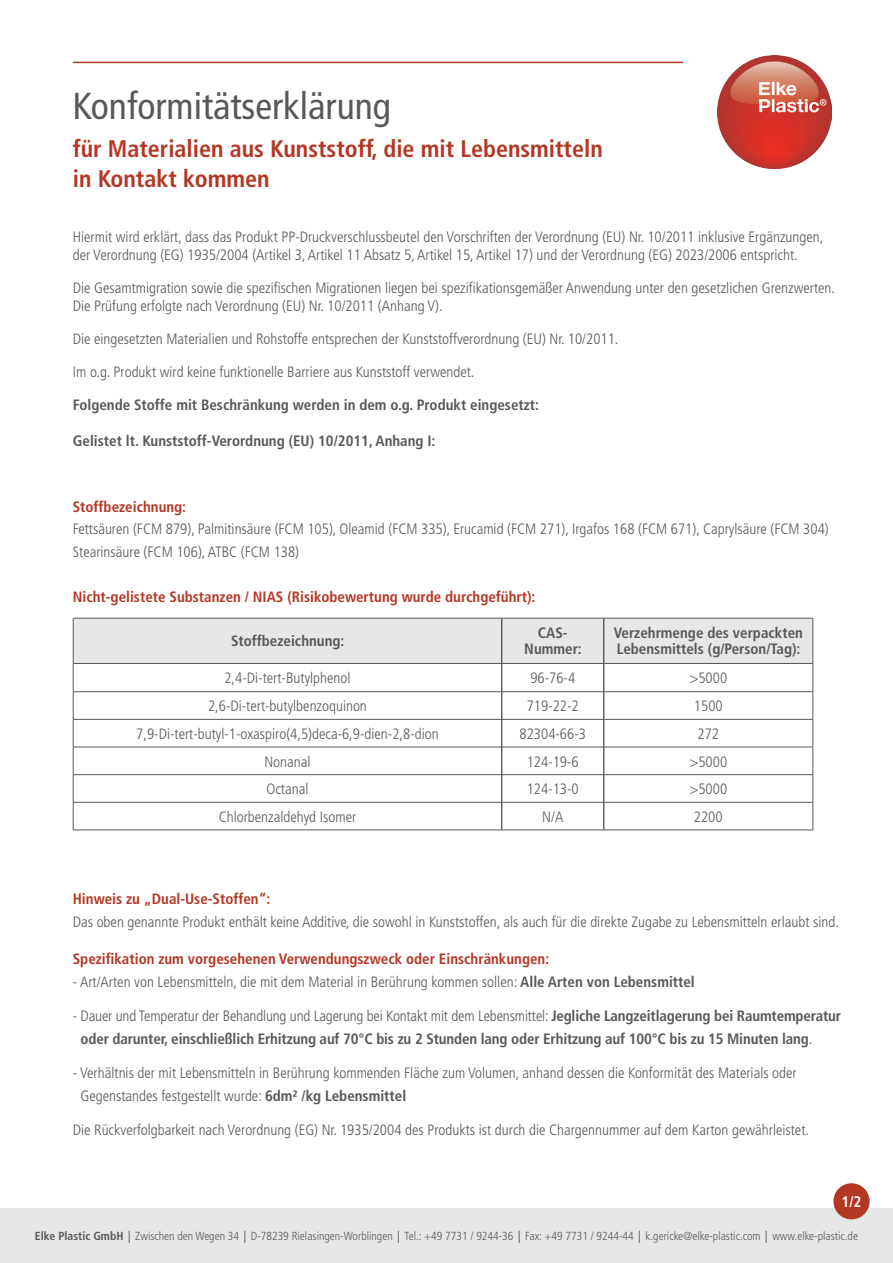
<style>
.page{position:relative;width:893px;height:1263px;background:#fff}
.page>*{position:absolute;margin:0;border:0;box-sizing:border-box;transform-origin:0 0}
.t1{font:condensed 37.5px "Frutiger";color:#57585a}
.t2{font:700 condensed 24px/30px "Frutiger";color:#b43724}
.t3{font:700 condensed 15.3px "Frutiger";color:#fff}
.t4{font:300 condensed 15px/18px "Frutiger";color:#57585a}
.t5{font:700 condensed 15px/16.5px "Frutiger";color:#57585a}
.t6{font:700 condensed 15px "Frutiger";color:#b43724}
.t7{font:300 condensed 11.7px "Frutiger";color:#57585a}
.s1{font-weight:700}
.s2{font-weight:300}
.s3{font-family:"Helvetica Neue";font-weight:400;font-stretch:normal}
</style>
<div class="page">
<div style="left:0;top:1209px;width:893px;height:54px;background:#e6e7e9"></div>
<img style="left:718px;top:55px;width:113px;height:114px">
<hr style="left:73px;top:62px;width:610px;height:1px;background:#b43724">
<hr style="left:73px;top:829px;width:429px;height:1px;background:#57585a">
<hr style="left:502px;top:829px;width:102px;height:1px;background:#57585a">
<hr style="left:604px;top:829px;width:209px;height:1px;background:#57585a">
<svg style="left:73px;top:618px;width:740px;height:211px"></svg>
<div style="left:833px;top:1183px;width:37px;height:36px;background:#b43724;border-radius:50%"></div>
<h1 class="t1" style="left:73px;top:84px;width:320px">Konformitätserklärung</h1>
<h2 class="t2" style="left:73px;top:133px;width:531px">für Materialien aus Kunststoff, die mit Lebensmitteln in Kontakt kommen</h2>
<p class="t4" style="left:73px;top:228px;width:752px">Hiermit wird erklärt, dass das Produkt PP-Druckverschlussbeutel den Vorschriften der Verordnung (EU) Nr. 10/2011 inklusive Ergänzungen, der Verordnung (EG) 1935/2004 (Artikel 3, Artikel 11 Absatz 5, Artikel 15, Artikel 17) und der Verordnung (EG) 2023/2006 entspricht.</p>
<p class="t4" style="left:73px;top:279px;width:764px">Die Gesamtmigration sowie die spezifischen Migrationen liegen bei spezifikationsgemäßer Anwendung unter den gesetzlichen Grenzwerten.<br>Die Prüfung erfolgte nach Verordnung (EU) Nr. 10/2011 (Anhang V).</p>
<p class="t4" style="left:73px;top:330px;width:547px">Die eingesetzten Materialien und Rohstoffe entsprechen der Kunststoffverordnung (EU) Nr. 10/2011.</p>
<p class="t4" style="left:73px;top:363px;width:403px">Im o.g. Produkt wird keine funktionelle Barriere aus Kunststoff verwendet.</p>
<p class="t5" style="left:73px;top:397px;width:468px">Folgende Stoffe mit Beschränkung werden in dem o.g. Produkt eingesetzt:</p>
<p class="t5" style="left:73px;top:433px;width:364px">Gelistet lt. Kunststoff-Verordnung (EU) 10/2011, Anhang I:</p>
<p class="t6" style="left:73px;top:498px;width:115px">Stoffbezeichnung:</p>
<p class="t4" style="left:73px;top:518px;width:757px;line-height:22.5px">Fettsäuren (FCM 879), Palmitinsäure (FCM 105), Oleamid (FCM 335), Erucamid (FCM 271), Irgafos 168 (FCM 671), Caprylsäure (FCM 304)<br>Stearinsäure (FCM 106), ATBC (FCM 138)</p>
<p class="t6" style="left:73px;top:588px;width:464px">Nicht-gelistete Substanzen / NIAS (Risikobewertung wurde durchgeführt):</p>
<p class="t5" style="left:231px;top:633px;width:115px">Stoffbezeichnung:</p>
<p class="t5" style="left:524px;top:624px;width:59px;text-align:center">CAS-<br>Nummer:</p>
<p class="t5" style="left:614px;top:624px;width:191px">Verzehrmenge des verpackten<br>Lebensmittels (g/Person/Tag):</p>
<p class="t4" style="left:224px;top:669px;width:128px">2,4-Di-tert-Butylphenol</p>
<p class="t4" style="left:530px;top:669px;width:46px">96-76-4</p>
<p class="t4" style="left:689px;top:669px;width:39px">&gt;5000</p>
<p class="t4" style="left:208px;top:697px;width:160px">2,6-Di-tert-butylbenzoquinon</p>
<p class="t4" style="left:527px;top:697px;width:54px">719-22-2</p>
<p class="t4" style="left:694px;top:697px;width:30px">1500</p>
<p class="t4" style="left:136px;top:725px;width:304px">7,9-Di-tert-butyl-1-oxaspiro(4,5)deca-6,9-dien-2,8-dion</p>
<p class="t4" style="left:519px;top:725px;width:68px">82304-66-3</p>
<p class="t4" style="left:697px;top:725px;width:23px">272</p>
<p class="t4" style="left:264px;top:753px;width:48px">Nonanal</p>
<p class="t4" style="left:527px;top:753px;width:54px">124-19-6</p>
<p class="t4" style="left:689px;top:753px;width:39px">&gt;5000</p>
<p class="t4" style="left:266px;top:780px;width:43px">Octanal</p>
<p class="t4" style="left:527px;top:780px;width:54px">124-13-0</p>
<p class="t4" style="left:689px;top:780px;width:39px">&gt;5000</p>
<p class="t4" style="left:219px;top:808px;width:139px">Chlorbenzaldehyd Isomer</p>
<p class="t4" style="left:542px;top:808px;width:23px">N/A</p>
<p class="t4" style="left:694px;top:808px;width:30px">2200</p>
<p class="t6" style="left:73px;top:890px;width:199px">Hinweis zu „Dual-Use-Stoffen“:</p>
<p class="t4" style="left:73px;top:913px;width:768px">Das oben genannte Produkt enthält keine Additive, die sowohl in Kunststoffen, als auch für die direkte Zugabe zu Lebensmitteln erlaubt sind.</p>
<p class="t6" style="left:73px;top:950px;width:478px">Spezifikation zum vorgesehenen Verwendungszweck oder Einschränkungen:</p>
<p class="t4" style="left:73px;top:973px;width:624px">- Art/Arten von Lebensmitteln, die mit dem Material in Berührung kommen sollen: <span class="s1">Alle Arten von Lebensmittel</span></p>
<p class="t5" style="left:81px;top:1005px;width:762px;line-height:22.5px;text-indent:-8px"><span class="s2">- Dauer und Temperatur der Behandlung und Lagerung bei Kontakt mit dem Lebensmittel:</span> Jegliche Langzeitlagerung bei Raumtemperatur oder darunter, einschließlich Erhitzung auf 70°C bis zu 2 Stunden lang oder Erhitzung auf 100°C bis zu 15 Minuten lang<span class="s2">.</span></p>
<p class="t4" style="left:81px;top:1062px;width:718px;line-height:22.5px;text-indent:-8px">- Verhältnis der mit Lebensmitteln in Berührung kommenden Fläche zum Volumen, anhand dessen die Konformität des Materials oder<br>Gegenstandes festgestellt wurde: <span class="s1">6dm² /kg Lebensmittel</span></p>
<p class="t4" style="left:73px;top:1121px;width:738px">Die Rückverfolgbarkeit nach Verordnung (EG) Nr. 1935/2004 des Produkts ist durch die Chargennummer auf dem Karton gewährleistet.</p>
<p class="t3" style="left:841px;top:1193px;width:22px">1/2</p>
<p class="t7" style="left:35px;top:1230px;width:824px"><span class="s1">Elke Plastic GmbH</span><span class="s3">│</span>Zwischen den Wegen 34<span class="s3">│</span>D-78239 Rielasingen-Worblingen<span class="s3">│</span>Tel.: +49 7731 / 9244-36<span class="s3">│</span>Fax: +49 7731 / 9244-44<span class="s3">│</span>k.gericke@elke-plastic.com<span class="s3">│</span>www.elke-plastic.de</p>
</div>
